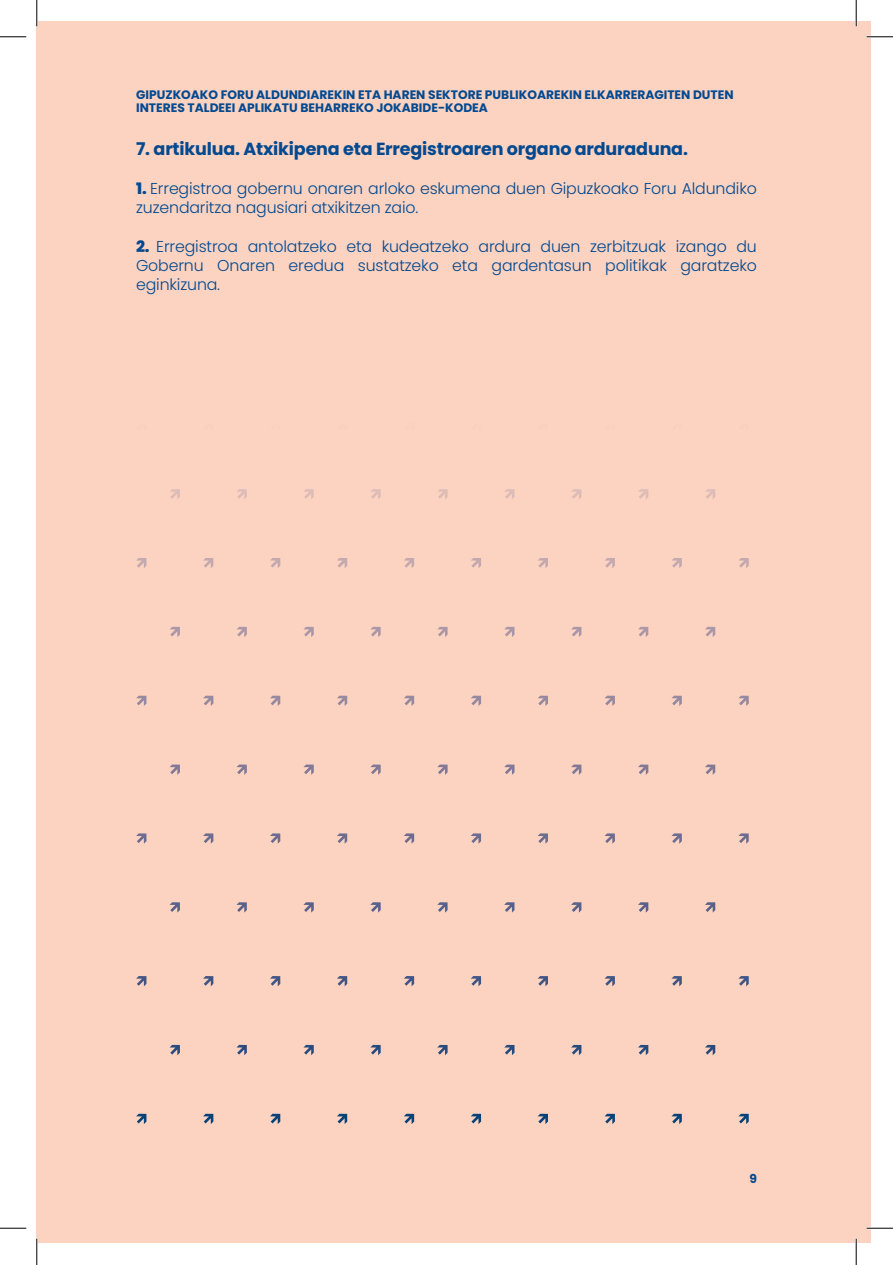
<style>
.page{position:relative;width:893px;height:1265px;background:#fff}
.page>*{position:absolute;margin:0;border:0;box-sizing:border-box;transform-origin:0 0}
.t1{font:700 17.5px "Poppins";letter-spacing:-.01em;color:#014990}
.t2{font:300 15.75px/19.2px "Poppins";letter-spacing:-.01em;color:#014990}
.t3{font:700 12.25px/12.2px "Poppins";color:#014990}
.s1{font-weight:800}
</style>
<div class="page">
<div style="left:37px;top:22px;width:833px;height:1220px;background:#fcd2c0"></div>
<svg style="left:136px;top:489px;width:612px;height:79px"></svg>
<hr style="left:866px;top:36px;width:26px;height:2px;background:#fff">
<hr style="left:866px;top:1226px;width:26px;height:2px;background:#fff">
<hr style="left:36px;top:0;width:2px;height:26px;background:#fff">
<hr style="left:36px;top:1238px;width:2px;height:26px;background:#fff">
<hr style="left:854px;top:0;width:2px;height:26px;background:#fff">
<hr style="left:854px;top:1238px;width:2px;height:26px;background:#fff">
<svg style="left:0;top:36px;width:26px;height:1px"></svg>
<svg style="left:866px;top:36px;width:26px;height:1px"></svg>
<svg style="left:0;top:1227px;width:26px;height:1px"></svg>
<svg style="left:866px;top:1227px;width:26px;height:1px"></svg>
<svg style="left:36px;top:0;width:1px;height:26px"></svg>
<svg style="left:36px;top:1238px;width:1px;height:26px"></svg>
<svg style="left:855px;top:0;width:1px;height:26px"></svg>
<svg style="left:855px;top:1238px;width:1px;height:26px"></svg>
<p class="t3" style="left:136px;top:89px;width:598px">GIPUZKOAKO FORU ALDUNDIAREKIN ETA HAREN SEKTORE PUBLIKOAREKIN ELKARRERAGITEN DUTEN<br>INTERES TALDEEI APLIKATU BEHARREKO JOKABIDE-KODEA</p>
<p class="t1" style="left:136px;top:139px;width:553px">7. artikulua. Atxikipena eta Erregistroaren organo arduraduna.</p>
<p class="t2" style="left:136px;top:179px;width:622px"><span class="s1">1.</span> Erregistroa gobernu onaren arloko eskumena duen Gipuzkoako Foru Aldundiko zuzendaritza nagusiari atxikitzen zaio.</p>
<p class="t2" style="left:136px;top:236px;width:622px;text-align:justify"><span class="s1">2.</span> Erregistroa antolatzeko eta kudeatzeko ardura duen zerbitzuak izango du Gobernu Onaren eredua sustatzeko eta gardentasun politikak garatzeko eginkizuna.</p>
<p class="t3" style="left:749px;top:1172px;width:9px">9</p>
</div>
